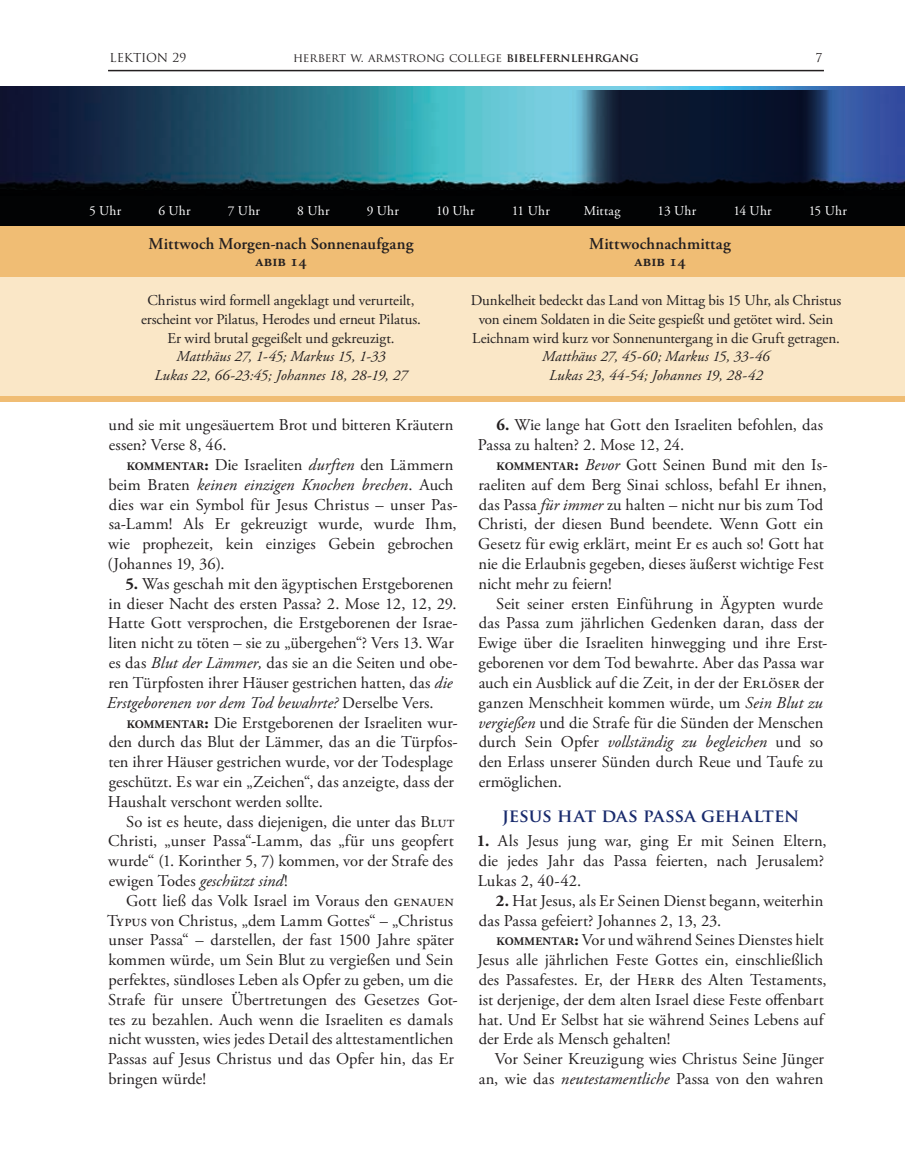
<style>
.page{position:relative;width:905px;height:1175px;background:#fff}
.page>*{position:absolute;margin:0;border:0;box-sizing:border-box;transform-origin:0 0}
.t1{font:700 18px "Trajan Pro";letter-spacing:-.005em;color:#192b6d}
.t2{font:16.5px/19.8px "Adobe Garamond Pro";color:#231f20}
.t3{font:600 16.5px/16.8px "Adobe Garamond Pro";letter-spacing:.01em;color:#231f20;text-align:center}
.t4{font:15px/18.8px "Adobe Garamond Pro";letter-spacing:-.005em;color:#231f20;text-align:center}
.t5{font:italic 15px/18.8px "Adobe Garamond Pro";letter-spacing:.005em;color:#231f20;text-align:center}
.t6{font:13.5px "Adobe Garamond Pro";letter-spacing:.025em;color:#fff}
.t7{font:12px "Trajan Pro";color:#231f20}
.s1{font-weight:700}
.s2{font-weight:700;font-size:11.55px}
.s3{font-style:italic}
</style>
<div class="page">
<img style="left:0;top:87px;width:904px;height:309px">
<div style="left:0;top:219px;width:904px;height:58px;background:#f0bd74"></div>
<img style="left:572px;top:90px;width:271px;height:106px">
<div style="left:0;top:196px;width:904px;height:30px;background:#020304"></div>
<div style="left:0;top:396px;width:904px;height:5px;background:#f0bd74"></div>
<hr style="left:108px;top:70px;width:716px;height:1px;background:#231f20">
<p class="t7" style="left:110px;top:50px;width:78px">LEKTION 29</p>
<p class="t7" style="left:293px;top:50px;width:347px">herbert w. armstrong college <span class="s1">BIBELFERNLEHRGANG</span></p>
<p class="t7" style="left:815px;top:50px;width:8px">7</p>
<p class="t6" style="left:89px;top:202px;width:34px">5 Uhr</p>
<p class="t6" style="left:158px;top:202px;width:34px">6 Uhr</p>
<p class="t6" style="left:228px;top:202px;width:34px">7 Uhr</p>
<p class="t6" style="left:297px;top:202px;width:34px">8 Uhr</p>
<p class="t6" style="left:366px;top:202px;width:34px">9 Uhr</p>
<p class="t6" style="left:436px;top:202px;width:40px">10 Uhr</p>
<p class="t6" style="left:511px;top:202px;width:40px">11 Uhr</p>
<p class="t6" style="left:583px;top:202px;width:38px">Mittag</p>
<p class="t6" style="left:657px;top:202px;width:40px">13 Uhr</p>
<p class="t6" style="left:733px;top:202px;width:40px">14 Uhr</p>
<p class="t6" style="left:808px;top:202px;width:39px">15 Uhr</p>
<p class="t3" style="left:148px;top:236px;width:267px">Mittwoch Morgen-nach Sonnenaufgang<br>Abib 14</p>
<p class="t4" style="left:141px;top:291px;width:281px">Christus wird formell angeklagt und verurteilt, erscheint vor Pilatus, Herodes und erneut Pilatus.<br>Er wird brutal gegeißelt und gekreuzigt.</p>
<p class="t5" style="left:154px;top:347px;width:254px">Matthäus 27, 1-45; Markus 15, 1-33<br>Lukas 22, 66-23:45; Johannes 18, 28-19, 27</p>
<p class="t3" style="left:589px;top:236px;width:143px">Mittwochnachmittag<br>Abib 14</p>
<p class="t4" style="left:470px;top:291px;width:372px">Dunkelheit bedeckt das Land von Mittag bis 15 Uhr, als Christus von einem Soldaten in die Seite gespießt und getötet wird. Sein<br>Leichnam wird kurz vor Sonnenuntergang in die Gruft getragen.</p>
<p class="t5" style="left:542px;top:347px;width:229px">Matthäus 27, 45-60; Markus 15, 33-46<br>Lukas 23, 44-54; Johannes 19, 28-42</p>
<p class="t2" style="left:108px;top:416px;width:346px">und sie mit ungesäuertem Brot und bitteren Kräutern essen? Verse 8, 46.</p>
<p class="t2" style="left:107px;top:455px;width:352px;text-indent:19px"><span class="s2">KOMMENTAR</span><span class="s1">:</span> Die Israeliten <span class="s3">durften</span> den Lämmern beim Braten <span class="s3">keinen einzigen Knochen brechen</span>. Auch dies war ein Symbol für Jesus Christus – unser Pas&shy;sa-Lamm! Als Er gekreuzigt wurde, wurde Ihm, wie prophezeit, kein einziges Gebein gebrochen (Johannes 19, 36).</p>
<p class="t2" style="left:107px;top:574px;width:352px;text-indent:19px"><span class="s1">5.</span> Was geschah mit den ägyptischen Erstgeborenen in dieser Nacht des ersten Passa? 2. Mose 12, 12, 29.<br>Hatte Gott versprochen, die Erstgeborenen der Israe&shy;liten nicht zu töten – sie zu „übergehen“? Vers 13. War es das <span class="s3">Blut der Lämmer,</span> das sie an die Seiten und obe&shy;ren Türpfosten ihrer Häuser gestrichen hatten, das <span class="s3">die Erstgeborenen vor dem Tod bewahrte?</span> Derselbe Vers.</p>
<p class="t2" style="left:108px;top:713px;width:351px;text-indent:19px"><span class="s2">KOMMENTAR</span><span class="s1">:</span> Die Erstgeborenen der Israeliten wur&shy;den durch das Blut der Lämmer, das an die Türpfos&shy;ten ihrer Häuser gestrichen wurde, vor der Todesplage geschützt. Es war ein „Zeichen“, das anzeigte, dass der Haushalt verschont werden sollte.</p>
<p class="t2" style="left:108px;top:812px;width:348px;text-align:justify;text-indent:18px">So ist es heute, dass diejenigen, die unter das Blut Christi, „unser Passa“-Lamm, das „für uns geopfert wurde“ (1. Korinther 5, 7) kommen, vor der Strafe des ewigen Todes <span class="s3">geschützt sind</span>!</p>
<p class="t2" style="left:107px;top:891px;width:352px;text-indent:19px">Gott ließ das Volk Israel im Voraus den genauen Typus von Christus, „dem Lamm Gottes“ – „Christus unser Passa“ – darstellen, der fast 1500 Jahre später kommen würde, um Sein Blut zu vergießen und Sein perfektes, sündloses Leben als Opfer zu geben, um die Strafe für unsere Übertretungen des Gesetzes Got&shy;tes zu bezahlen. Auch wenn die Israeliten es damals nicht wussten, wies jedes Detail des alttestamentlichen Passas auf Jesus Christus und das Opfer hin, das Er bringen würde!</p>
<p class="t2" style="left:478px;top:416px;width:347px;text-indent:19px"><span class="s1">6.</span> Wie lange hat Gott den Israeliten befohlen, das<br>Passa zu halten? 2. Mose 12, 24.</p>
<p class="t2" style="left:478px;top:455px;width:351px;text-indent:18px"><span class="s2">KOMMENTAR</span><span class="s1">:</span> <span class="s3">Bevor</span> Gott Seinen Bund mit den Is&shy;raeliten auf dem Berg Sinai schloss, befahl Er ihnen, das Passa <span class="s3">für immer</span> zu halten – nicht nur bis zum Tod Christi, der diesen Bund beendete. Wenn Gott ein Gesetz für ewig erklärt, meint Er es auch so! Gott hat nie die Erlaubnis gegeben, dieses äußerst wichtige Fest nicht mehr zu feiern!</p>
<p class="t2" style="left:478px;top:594px;width:351px;text-indent:18px">Seit seiner ersten Einführung in Ägypten wurde das Passa zum jährlichen Gedenken daran, dass der Ewige über die Israeliten hinwegging und ihre Erst&shy;geborenen vor dem Tod bewahrte. Aber das Passa war auch ein Ausblick auf die Zeit, in der der Erlöser der ganzen Menschheit kommen würde, um <span class="s3">Sein Blut zu vergießen</span> und die Strafe für die Sünden der Menschen durch Sein Opfer <span class="s3">vollständig zu begleichen</span> und so den Erlass unserer Sünden durch Reue und Taufe zu ermöglichen.</p>
<p class="t1" style="left:502px;top:804px;width:299px">JESUS HAT DAS PASSA GEHALTEN</p>
<p class="t2" style="left:477px;top:831px;width:351px"><span class="s1">1.</span> Als Jesus jung war, ging Er mit Seinen Eltern, die jedes Jahr das Passa feierten, nach Jerusalem?<br>Lukas 2, 40-42.</p>
<p class="t2" style="left:478px;top:891px;width:346px;text-indent:17px"><span class="s1">2.</span> Hat Jesus, als Er Seinen Dienst begann, weiterhin das Passa gefeiert? Johannes 2, 13, 23.</p>
<p class="t2" style="left:477px;top:930px;width:350px;text-indent:19px"><span class="s2">KOMMENTAR</span><span class="s1">:</span> Vor und während Seines Dienstes hielt Jesus alle jährlichen Feste Gottes ein, einschließlich des Passafestes. Er, der Herr des Alten Testaments, ist derjenige, der dem alten Israel diese Feste offenbart hat. Und Er Selbst hat sie während Seines Lebens auf der Erde als Mensch gehalten!</p>
<p class="t2" style="left:478px;top:1049px;width:347px;text-align:right">Vor Seiner Kreuzigung wies Christus Seine Jünger an, wie das <span class="s3">neutestamentliche</span> Passa von den wahren</p>
</div>
